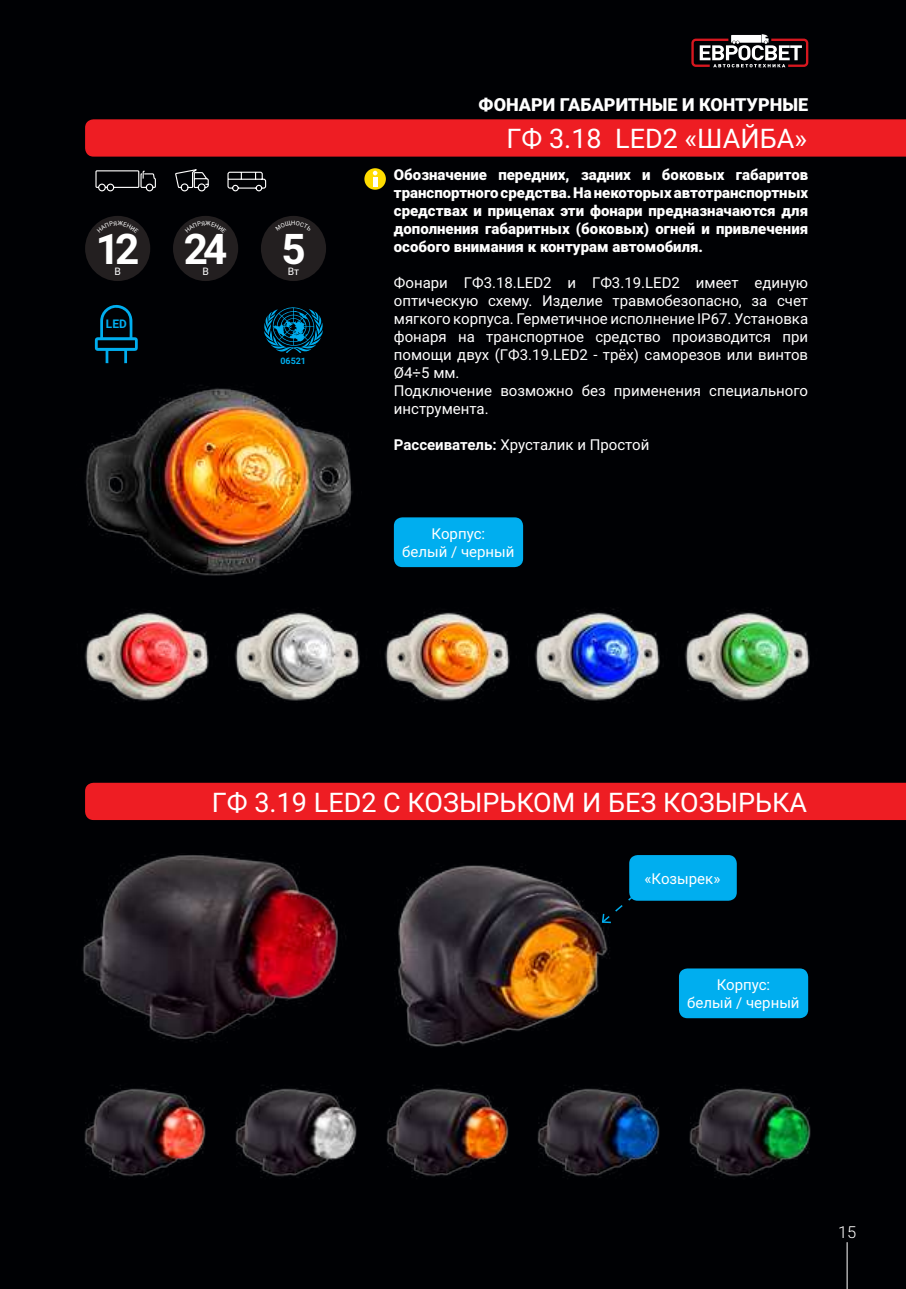
<style>
.page{position:relative;width:906px;height:1289px;background:#fff}
.page>*{position:absolute;margin:0;border:0;box-sizing:border-box;transform-origin:0 0}
.t1{font:700 42.3px "Roboto";color:#fff}
.t2{font:27px "Roboto";color:#fff}
.t3{font:900 18px "Roboto";color:#fff}
.t4{font:300 16.5px "Roboto";color:#fff}
.t5{font:15px/18px "Roboto";color:#fff;text-align:center}
.t6{font:900 15px/18px "Roboto";color:#fff;text-align:justify}
.t7{font:700 11.85px "Roboto";color:#00aeef}
.t8{font:10.35px "Roboto";color:#fff}
.t9{font:700 8.85px "Roboto";color:#00aeef}
.s1{font-weight:700}
</style>
<div class="page">
<div style="left:0;top:0;width:906px;height:1288px;background:#000104"></div>
<hr style="left:846px;top:1242px;width:1px;height:46px;background:#fff">
<svg style="left:691px;top:34px;width:118px;height:34px"></svg>
<img style="left:85px;top:385px;width:268px;height:191px">
<img style="left:85px;top:612px;width:124px;height:89px">
<img style="left:235px;top:609px;width:125px;height:92px">
<img style="left:384px;top:612px;width:126px;height:90px">
<img style="left:535px;top:609px;width:125px;height:93px">
<img style="left:685px;top:609px;width:125px;height:92px">
<img style="left:84px;top:1085px;width:122px;height:92px">
<img style="left:235px;top:1088px;width:122px;height:89px">
<img style="left:386px;top:1085px;width:123px;height:92px">
<img style="left:537px;top:1085px;width:123px;height:92px">
<img style="left:689px;top:1088px;width:122px;height:89px">
<div style="left:85px;top:216px;width:65px;height:65px;background:#231f20;border-radius:50%"></div>
<div style="left:173px;top:216px;width:65px;height:65px;background:#231f20;border-radius:50%"></div>
<div style="left:261px;top:216px;width:65px;height:65px;background:#231f20;border-radius:50%"></div>
<svg style="left:264px;top:307px;width:59px;height:46px"></svg>
<svg style="left:364px;top:168px;width:22px;height:22px"></svg>
<svg style="left:373px;top:171px;width:4px;height:4px"></svg>
<hr style="left:373px;top:177px;width:4px;height:10px;background:#fff">
<svg style="left:95px;top:170px;width:61px;height:22px"></svg>
<svg style="left:175px;top:169px;width:34px;height:23px"></svg>
<svg style="left:227px;top:171px;width:40px;height:21px"></svg>
<svg style="left:95px;top:304px;width:43px;height:59px"></svg>
<div style="left:85px;top:119px;width:821px;height:38px;background:#ee1d23"></div>
<div style="left:85px;top:782px;width:821px;height:38px;background:#ee1d23"></div>
<div style="left:679px;top:968px;width:129px;height:50px;background:#00aeef;border-radius:9px"></div>
<div style="left:394px;top:517px;width:129px;height:50px;background:#00aeef;border-radius:9px"></div>
<img style="left:82px;top:855px;width:256px;height:188px">
<img style="left:396px;top:865px;width:214px;height:182px">
<div style="left:629px;top:855px;width:108px;height:45px;background:#00aeef;border-radius:9px"></div>
<svg style="left:600px;top:892px;width:37px;height:32px"></svg>
<h1 class="t1" style="left:96px;top:219px;width:45px">12</h1>
<p class="t8" style="left:114px;top:264px;width:8px">В</p>
<p class="t7" style="left:106px;top:316px;width:22px">LED</p>
<h1 class="t1" style="left:184px;top:219px;width:45px">24</h1>
<p class="t8" style="left:202px;top:264px;width:8px">В</p>
<h1 class="t1" style="left:281px;top:219px;width:26px">5</h1>
<p class="t8" style="left:288px;top:264px;width:13px">Вт</p>
<p class="t9" style="left:280px;top:354px;width:27px">06521</p>
<p class="t3" style="left:478px;top:92px;width:331px">ФОНАРИ ГАБАРИТНЫЕ И КОНТУРНЫЕ</p>
<h2 class="t2" style="left:506px;top:120px;width:302px">ГФ 3.18 LED2 «ШАЙБА»</h2>
<p class="t6" style="left:394px;top:165px;width:416px">Обозначение передних, задних и боковых габаритов транспортного средства. На некоторых автотранспортных средствах и прицепах эти фонари предназначаются для дополнения габаритных (боковых) огней и привлечения особого внимания к контурам автомобиля.</p>
<p class="t5" style="left:394px;top:273px;width:416px;text-align:left">Фонари ГФ3.18.LED2 и ГФ3.19.LED2 имеет единую оптическую схему. Изделие травмобезопасно, за счет мягкого корпуса. Герметичное исполнение IP67. Установка фонаря на транспортное средство производится при помощи двух (ГФ3.19.LED2 - трёх) саморезов или винтов Ø4÷5 мм.<br>Подключение возможно без применения специального инструмента.</p>
<p class="t5" style="left:394px;top:435px;width:257px"><span class="s1">Рассеиватель:</span> Хрусталик и Простой</p>
<p class="t5" style="left:402px;top:524px;width:114px">Корпус:<br>белый / черный</p>
<h2 class="t2" style="left:212px;top:783px;width:596px">ГФ 3.19 LED2 С КОЗЫРЬКОМ И БЕЗ КОЗЫРЬКА</h2>
<p class="t5" style="left:644px;top:868px;width:77px">«Козырек»</p>
<p class="t5" style="left:687px;top:975px;width:114px">Корпус:<br>белый / черный</p>
<p class="t4" style="left:838px;top:1220px;width:20px">15</p>
</div>
